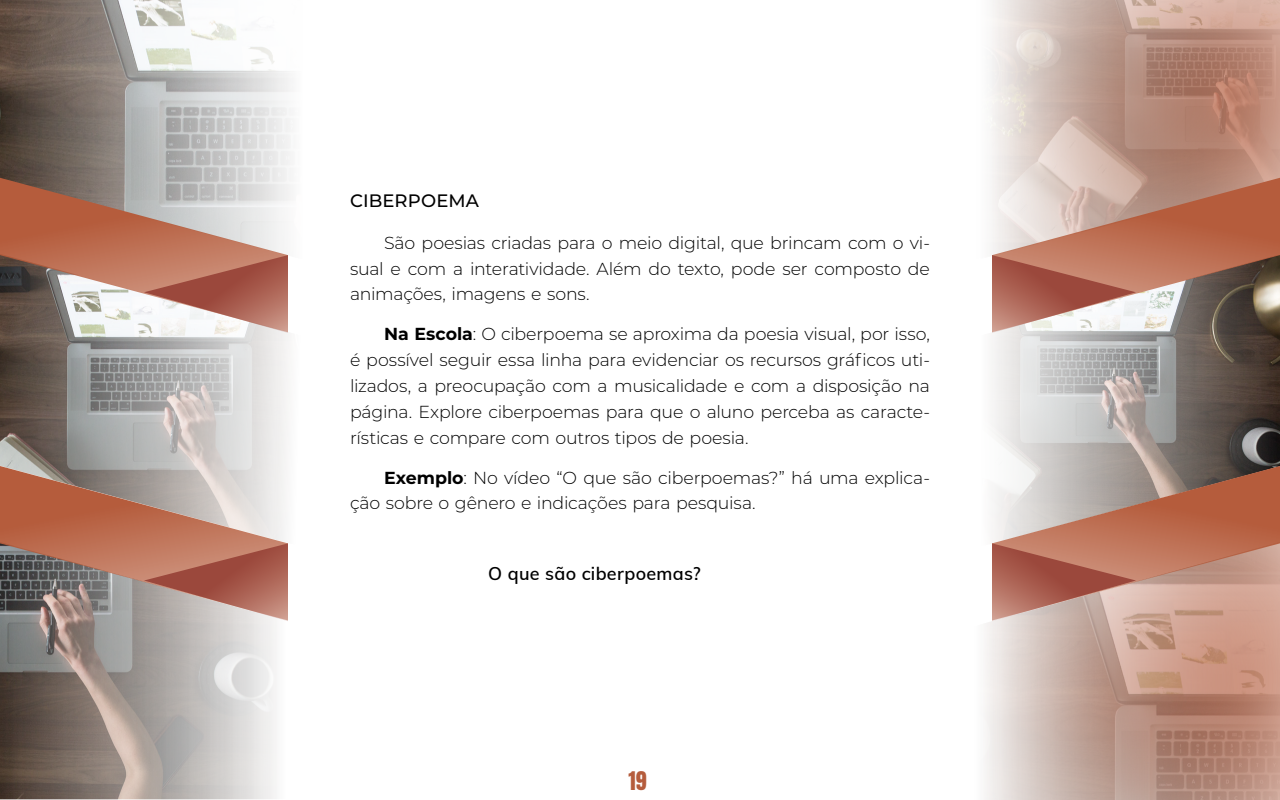
<style>
.page{position:relative;width:1280px;height:800px;background:#fff}
.page>*{position:absolute;margin:0;border:0;box-sizing:border-box;transform-origin:0 0}
.t1{font:21.8px "Anton";color:#b55c3c}
.t2{font:600 18px "Muli";letter-spacing:.015em;color:#000}
.t3{font:500 18px "Montserrat";letter-spacing:.01em;color:#000}
.t4{font:300 17.4px/25.8px "Montserrat";letter-spacing:-.01em;color:#000;text-align:justify}
.s1{font-weight:700}
</style>
<div class="page">
<img style="left:0;top:0;width:291px;height:201px">
<img style="left:0;top:332px;width:289px;height:107px">
<img style="left:0;top:439px;width:286px;height:360px">
<img style="left:992px;top:332px;width:288px;height:134px">
<div style="left:967px;top:0;width:313px;height:261px;background:#fff;opacity:.75"></div>
<div style="left:965px;top:535px;width:315px;height:265px;background:#fff;opacity:.75"></div>
<svg style="left:0;top:178px;width:288px;height:154px;background:#b38f81"></svg>
<svg style="left:144px;top:255px;width:144px;height:78px"></svg>
<svg style="left:0;top:466px;width:287px;height:154px;background:#ae897b"></svg>
<svg style="left:144px;top:543px;width:144px;height:78px;background:#b57d70"></svg>
<svg style="left:992px;top:178px;width:288px;height:154px;background:#b68b7b"></svg>
<svg style="left:992px;top:255px;width:144px;height:78px"></svg>
<svg style="left:992px;top:466px;width:288px;height:154px;background:#bf9281"></svg>
<svg style="left:992px;top:543px;width:144px;height:78px;background:#b97d6f"></svg>
<p class="t3" style="left:350px;top:188px;width:130px">CIBERPOEMA</p>
<p class="t4" style="left:350px;top:229px;width:582px;text-indent:34px">São poesias criadas para o meio digital, que brincam com o vi&shy;sual e com a interatividade. Além do texto, pode ser composto de animações, imagens e sons.</p>
<p class="t4" style="left:350px;top:321px;width:582px;text-indent:34px"><span class="s1">Na Escola</span>: O ciberpoema se aproxima da poesia visual, por isso, é possível seguir essa linha para evidenciar os recursos gráficos uti&shy;lizados, a preocupação com a musicalidade e com a disposição na página. Explore ciberpoemas para que o aluno perceba as caracte&shy;rísticas e compare com outros tipos de poesia.</p>
<p class="t4" style="left:350px;top:464px;width:582px;text-indent:34px"><span class="s1">Exemplo</span>: No vídeo “O que são ciberpoemas?” há uma explica&shy;ção sobre o gênero e indicações para pesquisa.</p>
<p class="t2" style="left:488px;top:561px;width:214px">O que são ciberpoemas?</p>
<p class="t1" style="left:629px;top:770px;width:20px">19</p>
</div>
